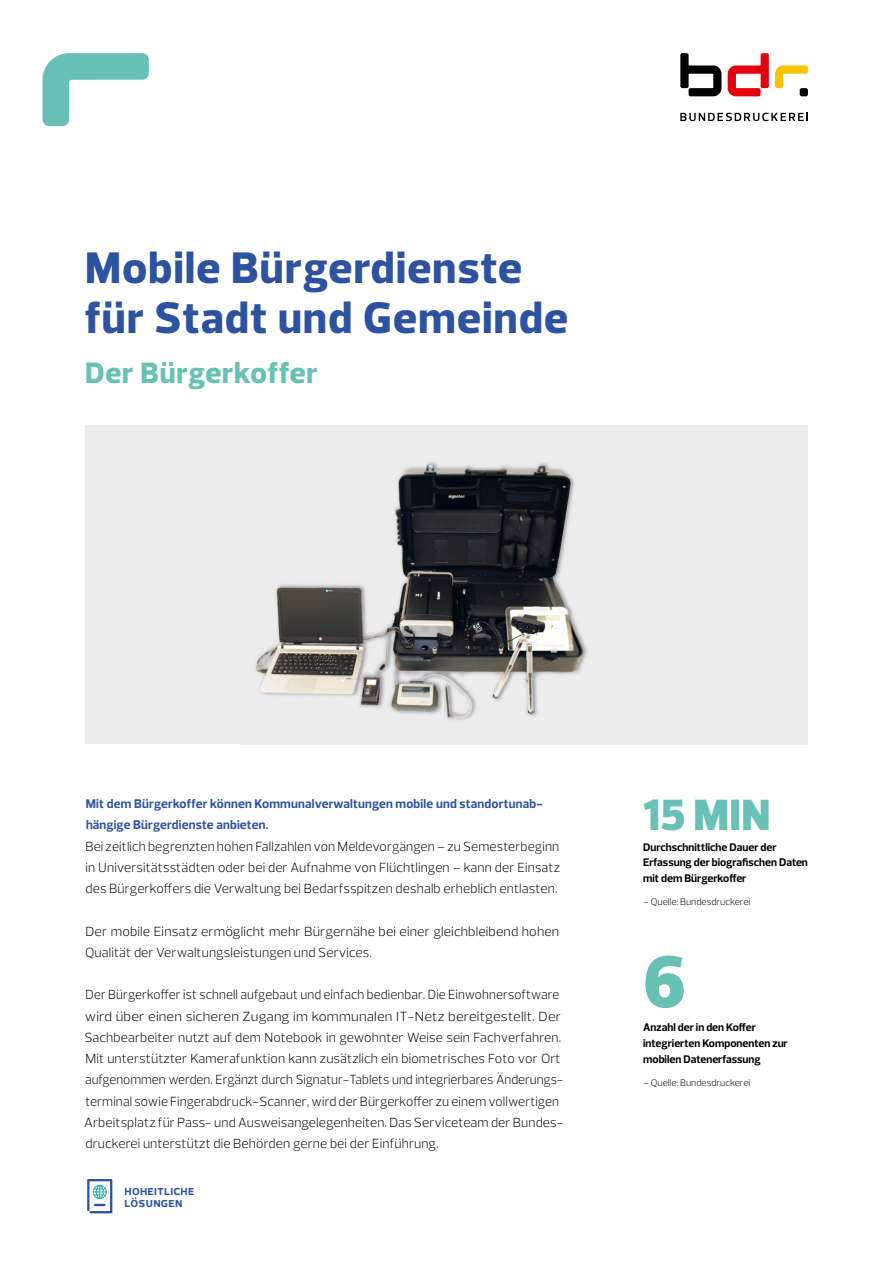
<style>
.page{position:relative;width:893px;height:1263px;background:#fff}
.page>*{position:absolute;margin:0;border:0;box-sizing:border-box;transform-origin:0 0}
.t1{font:900 75px "Prelo";color:#67c1b5}
.t2{font:800 45px/49.5px "Prelo";letter-spacing:.03em;color:#2d52a0}
.t3{font:900 44.55px "Prelo";color:#67c1b5}
.t4{font:800 30px "Prelo";letter-spacing:.03em;color:#67c1b5}
.t5{font:300 13.5px/21.3px "Prelo";letter-spacing:.01em;color:#000;scale:.96 1}
.t6{font:300 13.5px/21.3px "Prelo";letter-spacing:.01em;color:#000;text-align:justify}
.t7{font:700 12.9px/21.3px "Prelo";letter-spacing:.015em;color:#2d52a0}
.t8{font:700 12px/12px "Prelo";letter-spacing:.03em;color:#2d52a0}
.t9{font:700 11.25px/15.9px "Prelo";color:#000}
.t10{font:300 9.75px "Prelo";color:#000}
</style>
<div class="page">
<div style="left:85px;top:425px;width:723px;height:319px;background:#ececed"></div>
<img style="left:255px;top:462px;width:332px;height:258px">
<svg style="left:43px;top:53px;width:106px;height:73px"></svg>
<svg style="left:680px;top:113px;width:128px;height:8px"></svg>
<svg style="left:680px;top:53px;width:41px;height:43px"></svg>
<svg style="left:775px;top:65px;width:33px;height:23px"></svg>
<svg style="left:728px;top:53px;width:41px;height:43px"></svg>
<div style="left:800px;top:88px;width:8px;height:8px;background:#000;border-radius:2px"></div>
<svg style="left:87px;top:1179px;width:25px;height:34px"></svg>
<h2 class="t2" style="left:85px;top:243px;width:484px">Mobile Bürgerdienste für stadt und Gemeinde</h2>
<h3 class="t4" style="left:85px;top:354px;width:234px">der Bürgerkoffer</h3>
<p class="t7" style="left:86px;top:793px;width:458px">Mit dem Bürgerkoffer können Kommunalverwaltungen mobile und standortunab&shy;hängige Bürgerdienste anbieten.</p>
<p class="t6" style="left:85px;top:835px;width:476px">Bei zeitlich begrenzten hohen Fallzahlen von Meldevorgängen – zu Semesterbeginn in Universitätsstädten oder bei der Aufnahme von Flüchtlingen – kann der Einsatz des Bürgerkoffers die Verwaltung bei Bedarfsspitzen deshalb erheblich entlasten.</p>
<p class="t6" style="left:85px;top:920px;width:476px">Der mobile Einsatz ermöglicht mehr Bürgernähe bei einer gleichbleibend hohen<br>Qualität der Verwaltungsleistungen und Services.</p>
<p class="t5" style="left:84px;top:984px;width:501px">Der Bürgerkoffer ist schnell aufgebaut und einfach bedienbar. Die Einwohnersoftware wird über einen sicheren Zugang im kommunalen IT-Netz bereitgestellt. Der Sachbearbeiter nutzt auf dem Notebook in gewohnter Weise sein Fachverfahren.<br>Mit unterstützter Kamerafunktion kann zusätzlich ein biometrisches Foto vor Ort aufgenommen werden. Ergänzt durch Signatur-Tablets und integrierbares Änderungs&shy;terminal sowie Fingerabdruck-Scanner, wird der Bürgerkoffer zu einem vollwertigen Arbeitsplatz für Pass- und Ausweisangelegenheiten. Das Serviceteam der Bundes&shy;druckerei unterstützt die Behörden gerne bei der Einführung.</p>
<p class="t8" style="left:125px;top:1185px;width:71px">HoHeitlicHe lösungen</p>
<h3 class="t3" style="left:643px;top:787px;width:129px">15 MIN</h3>
<p class="t9" style="left:643px;top:839px;width:166px">Durchschnittliche Dauer der<br>Erfassung der biografischen Daten mit dem Bürgerkoffer</p>
<p class="t10" style="left:643px;top:895px;width:109px">– Quelle: Bundesdruckerei</p>
<h1 class="t1" style="left:643px;top:935px;width:44px">6</h1>
<p class="t9" style="left:643px;top:1019px;width:146px">Anzahl der in den Koffer integrierten Komponenten zur mobilen Datenerfassung</p>
<p class="t10" style="left:643px;top:1076px;width:109px">– Quelle: Bundesdruckerei</p>
</div>
